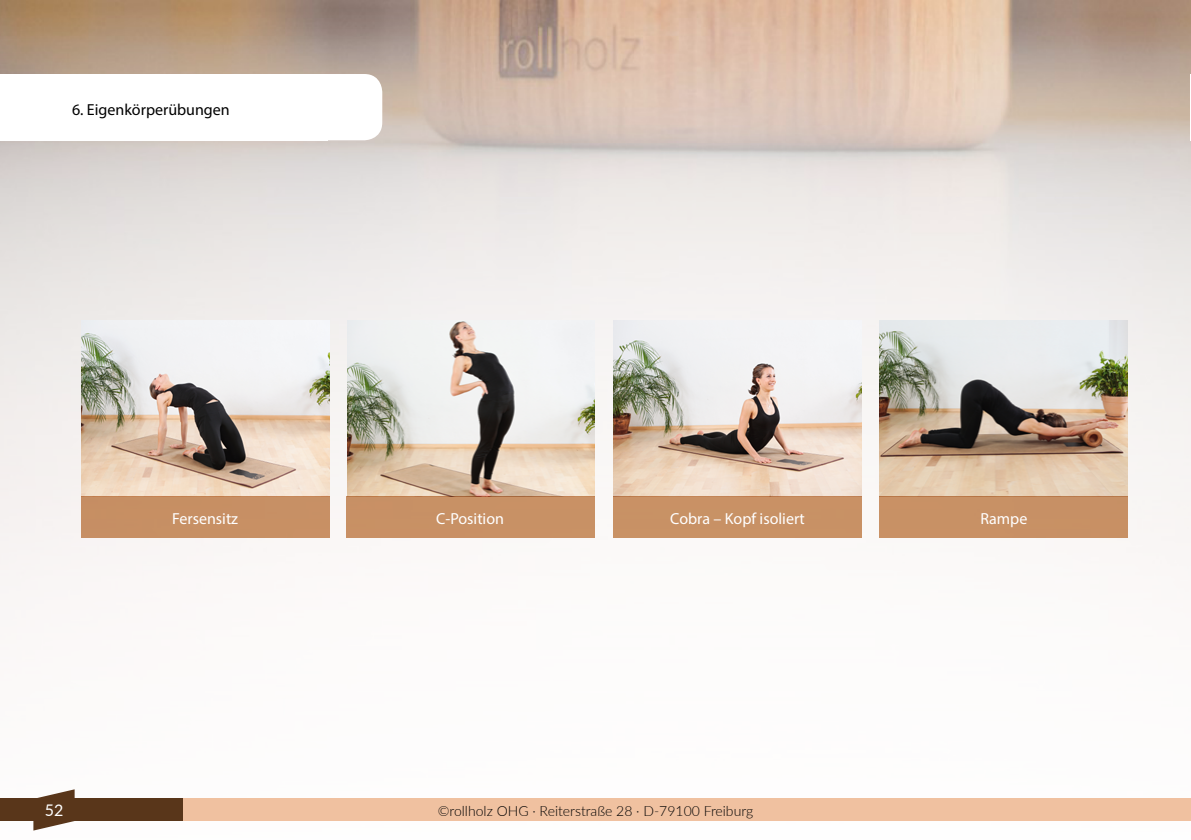
<style>
.page{position:relative;width:1191px;height:840px;background:#fff}
.page>*{position:absolute;margin:0;border:0;box-sizing:border-box;transform-origin:0 0}
.t1{font:16px "Myriad Pro";color:#fff}
.t2{font:16px "Myriad Pro";color:#000}
.t3{font:16px "Lato";color:#fff}
.t4{font:300 14px "Lato";color:#000}
</style>
<div class="page">
<img style="left:0;top:0;width:1191px;height:831px">
<div style="left:0;top:798px;width:1191px;height:22px;background:#f0c1a0"></div>
<div style="left:0;top:798px;width:183px;height:22px;background:#59361a"></div>
<svg style="left:33px;top:788px;width:42px;height:42px"></svg>
<svg style="left:0;top:74px;width:382px;height:66px"></svg>
<svg style="left:1190px;top:74px;width:1px;height:66px"></svg>
<img style="left:81px;top:320px;width:248px;height:176px">
<img style="left:347px;top:320px;width:247px;height:176px">
<img style="left:613px;top:320px;width:248px;height:176px">
<img style="left:879px;top:320px;width:249px;height:176px">
<div style="left:81px;top:496px;width:248px;height:41px;background:#c78f64"></div>
<div style="left:346px;top:496px;width:248px;height:41px;background:#c89165"></div>
<div style="left:613px;top:496px;width:248px;height:41px;background:#c89165"></div>
<div style="left:879px;top:496px;width:249px;height:41px;background:#c89165"></div>
<p class="t2" style="left:72px;top:100px;width:159px">6. Eigenkörperübungen</p>
<p class="t1" style="left:172px;top:508px;width:67px">Fersensitz</p>
<p class="t1" style="left:436px;top:508px;width:69px">C-Position</p>
<p class="t1" style="left:670px;top:508px;width:136px">Cobra – Kopf isoliert</p>
<p class="t1" style="left:980px;top:508px;width:48px">Rampe</p>
<p class="t3" style="left:45px;top:798px;width:20px">52</p>
<p class="t4" style="left:438px;top:800px;width:317px">©rollholz OHG · Reiterstraße 28 · D-79100 Freiburg</p>
</div>
